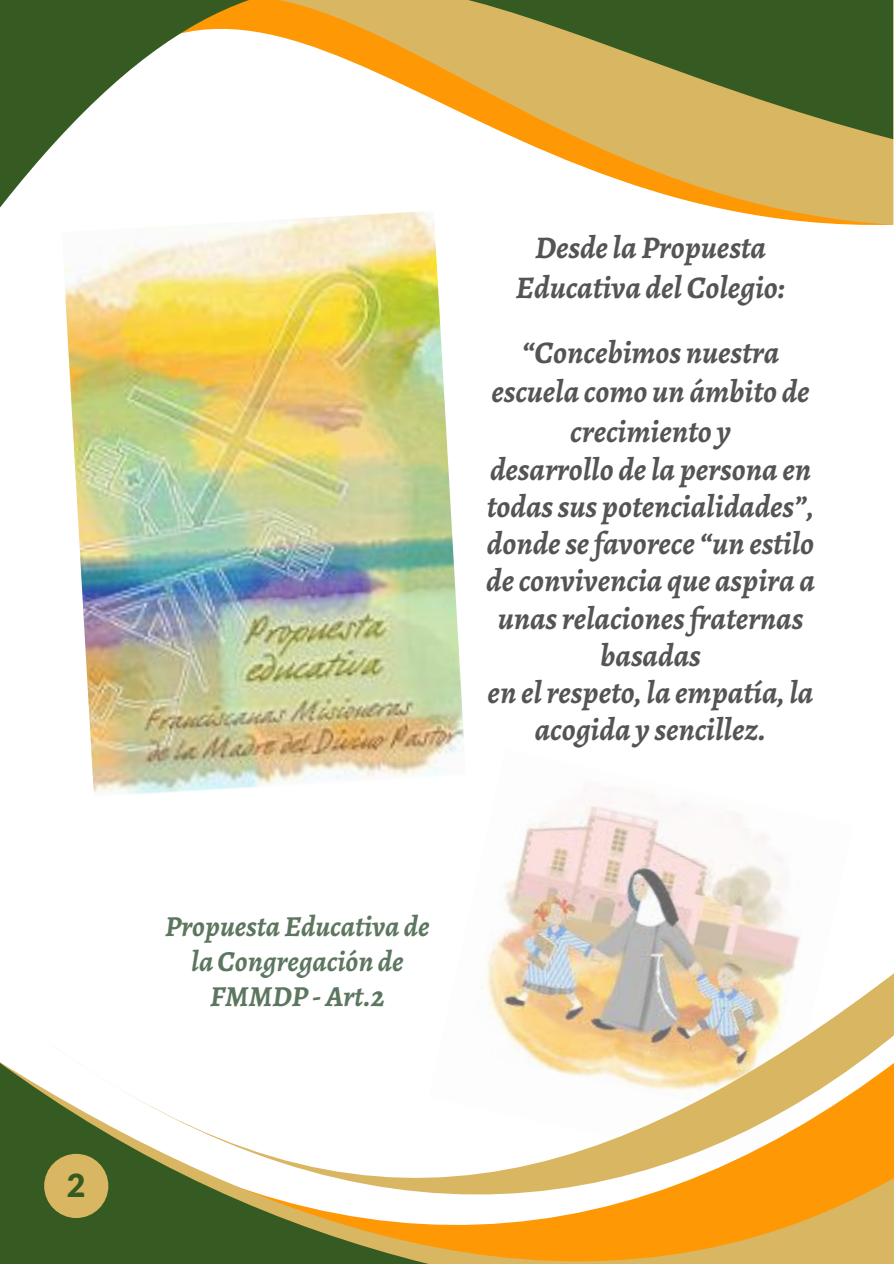
<style>
.page{position:relative;width:894px;height:1264px;background:#fff}
.page>*{position:absolute;margin:0;border:0;box-sizing:border-box;transform-origin:0 0}
.t1{font:900 32.1px "Lato";color:#365b22}
.t2{font:italic 700 31.5px/37.7px "Alegreya";color:#545454;text-align:center}
.t3{font:italic 700 29.1px/34.8px "Alegreya";color:#5d765f;text-align:center}
</style>
<div class="page">
<img style="left:64px;top:236px;width:400px;height:558px">
<img style="left:428px;top:749px;width:373px;height:218px">
<svg style="left:163px;top:225px;width:272px;height:11px"></svg>
<svg style="left:0;top:0;width:892px;height:225px"></svg>
<svg style="left:0;top:1062px;width:893px;height:201px;background:#4e6c35"></svg>
<svg style="left:51px;top:967px;width:842px;height:295px"></svg>
<div style="left:44px;top:1153px;width:64px;height:64px;background:#d9b662;border-radius:50%"></div>
<p class="t1" style="left:67px;top:1165px;width:20px">2</p>
<p class="t2" style="left:516px;top:228px;width:270px;line-height:39.3px">Desdela Propuesta<br>Educativa del Colegio:</p>
<p class="t2" style="left:486px;top:333px;width:330px">“Concebimos nuestra escuela como un ámbito de crecimiento y<br>desarrollo dela persona en todassus potencialidades”, dondesefavorece “un estilo deconvivencia que aspira a unasrelacionesfraternas basadas<br>en elrespeto, la empatía, la acogida y sencillez.</p>
<p class="t3" style="left:165px;top:909px;width:266px">Propuesta Educativa de la Congregación de<br>FMMDP -Art.2</p>
</div>
